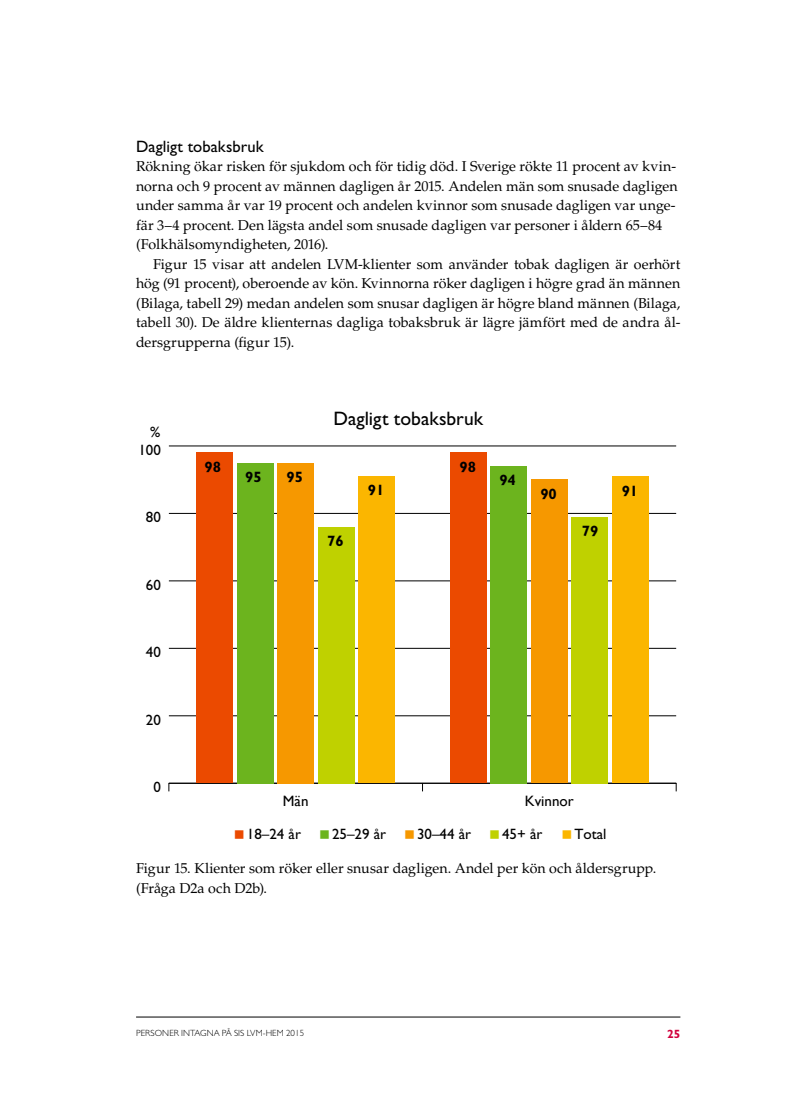
<style>
.page{position:relative;width:808px;height:1106px;background:#fff}
.page>*{position:absolute;margin:0;border:0;box-sizing:border-box;transform-origin:0 0}
.t1{font:19.5px "Gill Sans Std";color:#000}
.t2{font:16.5px "Gill Sans Std";letter-spacing:.005em;color:#000}
.t3{font:15px "Gill Sans Std";color:#000}
.t4{font:700 15px "Gill Sans Std";color:#000}
.t5{font:15px "Gill Sans";color:#000}
.t6{font:14.25px/19.5px "Palatino LT Std";color:#000}
.t7{font:700 12px "Gill Sans Std";color:#d1003d}
.t8{font:300 9px "Gill Sans Std";letter-spacing:.01em;color:#000}
</style>
<div class="page">
<hr style="left:136px;top:1016px;width:544px;height:1px;background:#000">
<hr style="left:169px;top:783px;width:507px;height:1px;background:#000">
<hr style="left:169px;top:715px;width:507px;height:1px;background:#000">
<hr style="left:169px;top:648px;width:507px;height:1px;background:#000">
<hr style="left:169px;top:580px;width:507px;height:1px;background:#000">
<hr style="left:169px;top:513px;width:507px;height:1px;background:#000">
<hr style="left:169px;top:446px;width:507px;height:1px;background:#000">
<div style="left:359px;top:476px;width:36px;height:307px;background:#fbb600"></div>
<div style="left:612px;top:476px;width:37px;height:307px;background:#fbb600"></div>
<div style="left:318px;top:527px;width:36px;height:256px;background:#bfd100"></div>
<div style="left:572px;top:517px;width:36px;height:266px;background:#bfd100"></div>
<div style="left:277px;top:463px;width:37px;height:320px;background:#f69800"></div>
<div style="left:531px;top:479px;width:37px;height:304px;background:#f69800"></div>
<div style="left:237px;top:463px;width:36px;height:320px;background:#6cb41e"></div>
<div style="left:490px;top:466px;width:37px;height:317px;background:#6cb41e"></div>
<div style="left:196px;top:453px;width:37px;height:330px;background:#eb4a00"></div>
<div style="left:450px;top:453px;width:36px;height:330px;background:#eb4a00"></div>
<p class="t2" style="left:136px;top:136px;width:129px">Dagligt tobaksbruk</p>
<p class="t6" style="left:136px;top:157px;width:543px">Rökning ökar risken för sjukdom och för tidig död. I Sverige rökte 11 procent av kvin&shy;norna och 9 procent av männen dagligen år 2015. Andelen män som snusade dagligen under samma år var 19 procent och andelen kvinnor som snusade dagligen var unge&shy;fär 3–4 procent. Den lägsta andel som snusade dagligen var personer i åldern 65–84 (Folkhälsomyndigheten, 2016).</p>
<p class="t6" style="left:136px;top:254px;width:546px;text-align:justify;text-indent:17px">Figur 15 visar att andelen LVM-klienter som använder tobak dagligen är oerhört hög (91 procent), oberoende av kön. Kvinnorna röker dagligen i högre grad än männen (Bilaga, tabell 29) medan andelen som snusar dagligen är högre bland männen (Bilaga, tabell 30). De äldre klienternas dagliga tobaksbruk är lägre jämfört med de andra ål&shy;dersgrupperna (figur 15).</p>
<p class="t3" style="left:150px;top:423px;width:12px">%</p>
<p class="t3" style="left:138px;top:441px;width:24px">100</p>
<p class="t3" style="left:146px;top:508px;width:16px">80</p>
<p class="t3" style="left:146px;top:576px;width:16px">60</p>
<p class="t3" style="left:146px;top:643px;width:16px">40</p>
<p class="t3" style="left:146px;top:711px;width:16px">20</p>
<p class="t3" style="left:153px;top:778px;width:9px">0</p>
<p class="t4" style="left:205px;top:458px;width:18px">98</p>
<p class="t4" style="left:245px;top:468px;width:18px">95</p>
<p class="t4" style="left:287px;top:468px;width:18px">95</p>
<h1 class="t1" style="left:333px;top:407px;width:151px">Dagligt tobaksbruk</h1>
<p class="t4" style="left:327px;top:532px;width:18px">76</p>
<p class="t4" style="left:368px;top:481px;width:18px">91</p>
<p class="t4" style="left:460px;top:457px;width:18px">98</p>
<p class="t4" style="left:499px;top:471px;width:18px">94</p>
<p class="t4" style="left:540px;top:484px;width:18px">90</p>
<p class="t4" style="left:582px;top:522px;width:18px">79</p>
<p class="t4" style="left:622px;top:481px;width:18px">91</p>
<p class="t5" style="left:283px;top:792px;width:27px">Män</p>
<p class="t5" style="left:525px;top:792px;width:50px">Kvinnor</p>
<p class="t3" style="left:247px;top:825px;width:56px">18–24 år</p>
<p class="t3" style="left:332px;top:825px;width:56px">25–29 år</p>
<p class="t3" style="left:417px;top:825px;width:56px">30–44 år</p>
<p class="t3" style="left:502px;top:825px;width:42px">45+ år</p>
<p class="t3" style="left:574px;top:825px;width:34px">Total</p>
<p class="t6" style="left:136px;top:859px;width:522px">Figur 15. Klienter som röker eller snusar dagligen. Andel per kön och åldersgrupp. (Fråga D2a och D2b).</p>
<p class="t8" style="left:136px;top:1028px;width:170px">PERSONER INTAGNA PÅ SIS LVM-HEM 2015</p>
<p class="t7" style="left:667px;top:1026px;width:15px">25</p>
</div>
